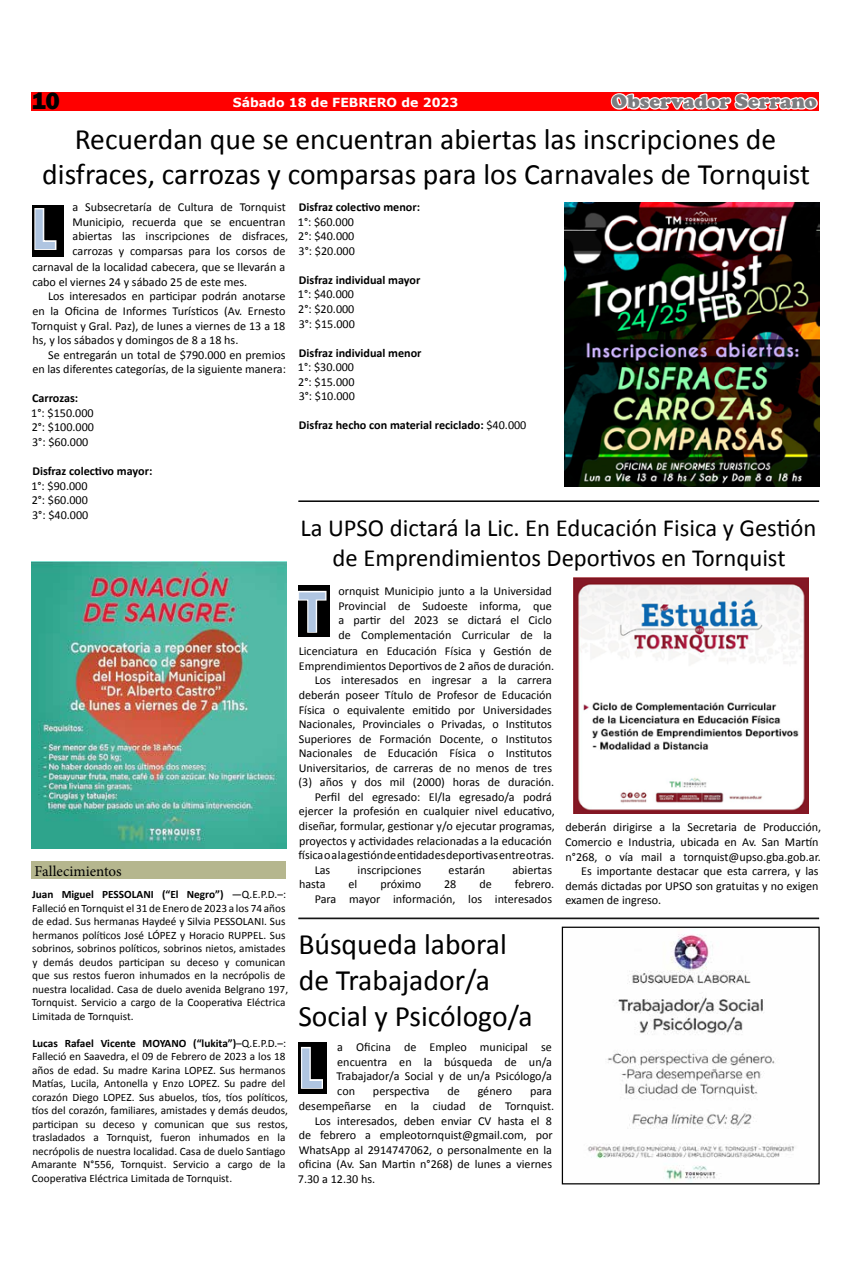
<style>
.page{position:relative;width:851px;height:1276px;background:#fff}
.page>*{position:absolute;margin:0;border:0;box-sizing:border-box;transform-origin:0 0}
.t1{font:700 56.25px "Ebrima";color:#afc5e1;scale:.83 1}
.t2{font:29.62px/35.5px "Calibri";color:#000}
.t3{font:24.62px/29.5px "Calibri";color:#000;text-align:center}
.t4{font:800 24.62px "Franklin Gothic";color:#000}
.t5{font:900 20px "Cooper";color:#7c7d80}
.t6{font:15px "Minion Pro";color:#000}
.t7{font:700 12.5px "Verdana";color:#fff}
.t8{font:12.12px/14.5px "Calibri";color:#000;text-align:justify}
.t9{font:700 12.12px "Calibri";color:#000}
.t10{font:11.25px/13.5px "Calibri";color:#000}
.s1{font-weight:700}
.s2{font-weight:400}
</style>
<div class="page">
<div style="left:32px;top:92px;width:787px;height:18px;background:#f00"></div>
<svg style="left:609px;top:93px;width:210px;height:18px"></svg>
<div style="left:32px;top:861px;width:254px;height:18px;background:#b5b68e"></div>
<img style="left:32px;top:561px;width:254px;height:287px">
<div style="left:298px;top:1042px;width:29px;height:51px;background:#000"></div>
<svg style="left:300px;top:1046px;width:23px;height:43px"></svg>
<hr style="left:298px;top:501px;width:521px;height:1px;background:#000">
<div style="left:32px;top:206px;width:32px;height:51px;background:#000"></div>
<svg style="left:34px;top:208px;width:23px;height:42px"></svg>
<img style="left:563px;top:928px;width:231px;height:254px">
<div style="left:561px;top:926px;width:258px;height:258px;border:1px solid #000"></div>
<hr style="left:298px;top:918px;width:521px;height:1px;background:#000">
<img style="left:565px;top:202px;width:254px;height:284px">
<div style="left:298px;top:585px;width:32px;height:51px;background:#000"></div>
<svg style="left:298px;top:590px;width:29px;height:43px"></svg>
<img style="left:573px;top:578px;width:235px;height:235px">
<h3 class="t4" style="left:31px;top:85px;width:30px">10</h3>
<h3 class="t5" style="left:611px;top:90px;width:207px">Observador Serrano</h3>
<p class="t7" style="left:233px;top:93px;width:227px">Sábado 18 de FEBRERO de 2023</p>
<h2 class="t2" style="left:42px;top:121px;width:769px;text-align:center">Recuerdan que se encuentran abiertas las inscripciones de disfraces, carrozas y comparsas para los Carnavales de Tornquist</h2>
<h1 class="t1" style="left:32px;top:187px;width:30px">L</h1>
<p class="t8" style="left:72px;top:200px;width:217px;text-align:left">a Subsecretaría de Cultura de Tornquist Municipio, recuerda que se encuentran abiertas las inscripciones de disfraces, carrozas y comparsas para los corsos de</p>
<p class="t8" style="left:32px;top:260px;width:254px">carnaval de la localidad cabecera, que se llevarán a cabo el viernes 24 y sábado 25 de este mes.</p>
<p class="t8" style="left:31px;top:289px;width:255px;text-indent:17px">Los interesados en participar podrán anotarse en la Oficina de Informes Turísticos (Av. Ernesto Tornquist y Gral. Paz), de lunes a viernes de 13 a 18 hs, y los sábados y domingos de 8 a 18 hs.</p>
<p class="t8" style="left:32px;top:347px;width:255px;text-align:right">Se entregarán un total de $790.000 en premios<br>en las diferentes categorías, de la siguiente manera:</p>
<p class="t9" style="left:32px;top:390px;width:48px">Carrozas:</p>
<p class="t8" style="left:31px;top:406px;width:64px">1°: $150.000<br>2°: $100.000<br>3°: $60.000</p>
<p class="t9" style="left:32px;top:463px;width:121px">Disfraz colectivo mayor:</p>
<p class="t8" style="left:31px;top:478px;width:58px">1°: $90.000<br>2°: $60.000<br>3°: $40.000</p>
<p class="t6" style="left:35px;top:861px;width:89px">Fallecimientos</p>
<p class="t10" style="left:32px;top:887px;width:258px"><span class="s1">Juan Miguel PESSOLANI (“El Negro”)</span> —Q.E.P.D.–:<br>Falleció en Tornquist el 31 de Enero de 2023 a los 74 años de edad. Sus hermanas Haydeé y Silvia PESSOLANI. Sus hermanos políticos José LÓPEZ y Horacio RUPPEL. Sus sobrinos, sobrinos políticos, sobrinos nietos, amistades y demás deudos participan su deceso y comunican que sus restos fueron inhumados en la necrópolis de nuestra localidad. Casa de duelo avenida Belgrano 197, Tornquist. Servicio a cargo de la Cooperativa Eléctrica Limitada de Tornquist.</p>
<p class="t10" style="left:32px;top:1036px;width:258px"><span class="s1">Lucas Rafael Vicente MOYANO (“lukita”)</span>–Q.E.P.D.–:<br>Falleció en Saavedra, el 09 de Febrero de 2023 a los 18 años de edad. Su madre Karina LOPEZ. Sus hermanos Matías, Lucila, Antonella y Enzo LOPEZ. Su padre del corazón Diego LOPEZ. Sus abuelos, tíos, tíos políticos, tíos del corazón, familiares, amistades y demás deudos, participan su deceso y comunican que sus restos, trasladados a Tornquist, fueron inhumados en la necrópolis de nuestra localidad. Casa de duelo Santiago Amarante N°556, Tornquist. Servicio a cargo de la Cooperativa Eléctrica Limitada de Tornquist.</p>
<p class="t9" style="left:299px;top:199px;width:123px">Disfraz colectivo menor:</p>
<p class="t8" style="left:298px;top:214px;width:58px">1°: $60.000<br>2°: $40.000<br>3°: $20.000</p>
<p class="t9" style="left:299px;top:272px;width:123px">Disfraz individual mayor</p>
<p class="t8" style="left:298px;top:287px;width:58px">1°: $40.000<br>2°: $20.000<br>3°: $15.000</p>
<p class="t9" style="left:299px;top:345px;width:124px">Disfraz individual menor</p>
<p class="t8" style="left:298px;top:360px;width:58px">1°: $30.000<br>2°: $15.000<br>3°: $10.000</p>
<p class="t9" style="left:299px;top:418px;width:229px">Disfraz hecho con material reciclado: <span class="s2">$40.000</span></p>
<h3 class="t3" style="left:300px;top:513px;width:517px">La UPSO dictará la Lic. En Educación Fisica y Gestión de Emprendimientos Deportivos en Tornquist</h3>
<p class="t8" style="left:338px;top:584px;width:215px">ornquist Municipio junto a la Universidad Provincial de Sudoeste informa, que a partir del 2023 se dictará el Ciclo</p>
<h1 class="t1" style="left:298px;top:570px;width:35px">T</h1>
<p class="t8" style="left:299px;top:626px;width:255px;line-height:16.6px;text-align:right">de Complementación Curricular de la<br>Licenciatura en Educación Física y Gestión de</p>
<p class="t8" style="left:299px;top:658px;width:257px">Emprendimientos Deportivos de 2 años de duración.</p>
<p class="t8" style="left:314px;top:673px;width:239px">Los interesados en ingresar a la carrera</p>
<p class="t8" style="left:299px;top:688px;width:254px">deberán poseer Título de Profesor de Educación</p>
<p class="t8" style="left:299px;top:702px;width:255px">Física o equivalente emitido por Universidades</p>
<p class="t8" style="left:299px;top:717px;width:255px">Nacionales, Provinciales o Privadas, o Institutos</p>
<p class="t8" style="left:299px;top:731px;width:255px">Superiores de Formación Docente, o Institutos</p>
<p class="t8" style="left:299px;top:746px;width:255px">Nacionales de Educación Física o Institutos</p>
<p class="t8" style="left:299px;top:760px;width:255px">Universitarios, de carreras de no menos de tres</p>
<p class="t8" style="left:298px;top:775px;width:257px">(3) años y dos mil (2000) horas de duración.</p>
<p class="t8" style="left:314px;top:789px;width:239px">Perfil del egresado: El/la egresado/a podrá</p>
<p class="t8" style="left:299px;top:804px;width:257px">ejercer la profesión en cualquier nivel educativo,</p>
<p class="t8" style="left:299px;top:819px;width:257px">diseñar, formular, gestionar y/o ejecutar programas,</p>
<p class="t8" style="left:299px;top:833px;width:254px">proyectos y actividades relacionadas a la educación</p>
<p class="t8" style="left:298px;top:848px;width:257px">física o a la gestión de entidades deportivas entre otras.</p>
<p class="t8" style="left:314px;top:862px;width:17px">Las</p>
<p class="t8" style="left:357px;top:862px;width:65px">inscripciones</p>
<p class="t8" style="left:448px;top:862px;width:38px">estarán</p>
<p class="t8" style="left:512px;top:862px;width:41px">abiertas</p>
<p class="t8" style="left:299px;top:877px;width:28px">hasta</p>
<p class="t8" style="left:348px;top:877px;width:10px">el</p>
<p class="t8" style="left:380px;top:877px;width:42px">próximo</p>
<p class="t8" style="left:444px;top:877px;width:14px">28</p>
<p class="t8" style="left:479px;top:877px;width:14px">de</p>
<p class="t8" style="left:565px;top:820px;width:257px">deberán dirigirse a la Secretaria de Producción,</p>
<p class="t8" style="left:565px;top:834px;width:255px">Comercio e Industria, ubicada en Av. San Martín</p>
<p class="t8" style="left:565px;top:849px;width:257px">n°268, o vía mail a tornquist@upso.gba.gob.ar.</p>
<p class="t8" style="left:581px;top:864px;width:239px">Es importante destacar que esta carrera, y las</p>
<p class="t8" style="left:565px;top:878px;width:254px">demás dictadas por UPSO son gratuitas y no exigen</p>
<p class="t8" style="left:565px;top:893px;width:97px">examen de ingreso.</p>
<p class="t8" style="left:314px;top:877px;width:241px;text-align:right">febrero.<br>Para mayor información, los interesados</p>
<h2 class="t2" style="left:298px;top:927px;width:236px">Búsqueda laboral de Trabajador/a<br>Social y Psicólogo/a</h2>
<p class="t8" style="left:336px;top:1040px;width:217px">a Oficina de Empleo municipal se encuentra en la búsqueda de un/a Trabajador/a Social y de un/a Psicólogo/a con</p>
<h1 class="t1" style="left:298px;top:1025px;width:30px">L</h1>
<p class="t8" style="left:373px;top:1083px;width:58px">perspectiva</p>
<p class="t8" style="left:447px;top:1083px;width:14px">de</p>
<p class="t8" style="left:477px;top:1083px;width:36px">género</p>
<p class="t8" style="left:530px;top:1083px;width:23px">para</p>
<p class="t8" style="left:299px;top:1099px;width:257px">desempeñarse en la ciudad de Tornquist.</p>
<p class="t8" style="left:314px;top:1113px;width:239px">Los interesados, deben enviar CV hasta el 8</p>
<p class="t8" style="left:299px;top:1128px;width:255px">de febrero a empleotornquist@gmail.com, por</p>
<p class="t8" style="left:299px;top:1142px;width:255px">WhatsApp al 2914747062, o personalmente en la</p>
<p class="t8" style="left:299px;top:1157px;width:255px">oficina (Av. San Martin n°268) de lunes a viernes</p>
<p class="t8" style="left:298px;top:1171px;width:79px">7.30 a 12.30 hs.</p>
</div>
